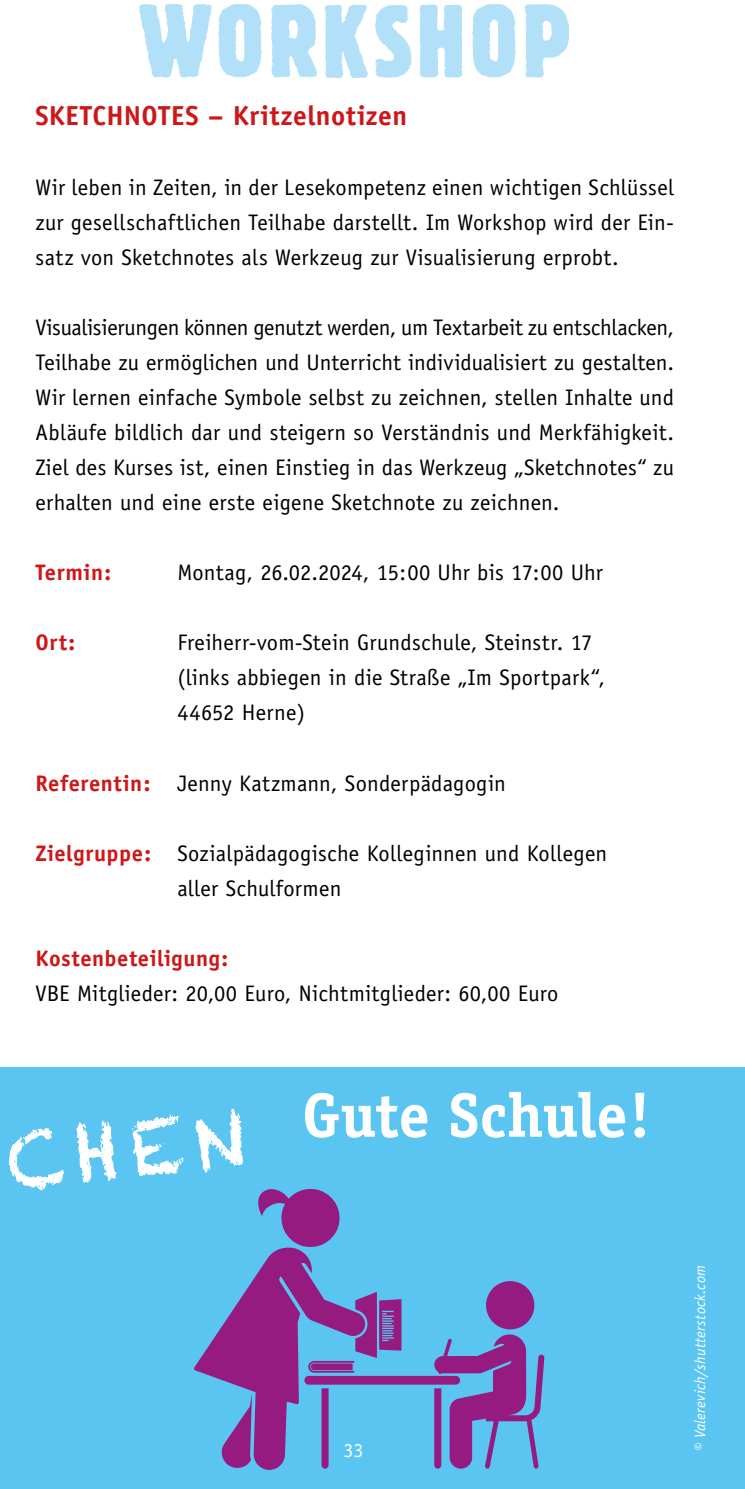
<style>
.page{position:relative;width:745px;height:1489px;background:#fff}
.page>*{position:absolute;margin:0;border:0;box-sizing:border-box;transform-origin:0 0}
.t1{font:700 condensed 102.5px "Bannertype 1";letter-spacing:.025em;color:#b2e0f9}
.t2{font:78px "Chalkduster";color:#fff;scale:.91 1}
.t3{font:700 62.5px "Officina Serif";letter-spacing:-.005em;color:#fff}
.t4{font:700 27.5px "Officina Sans";letter-spacing:.02em;color:#cd1719}
.t5{font:22.5px/35px "Officina Sans";letter-spacing:.01em;color:#000;text-align:justify}
.t6{font:700 22.5px "Officina Sans";letter-spacing:.025em;color:#cd1719}
.t7{font:20px "Officina Sans";color:#fff}
.t8{font:italic 15px "Officina Sans";letter-spacing:.02em;color:#fff}
.s1{font-weight:700;color:#cd1719}
</style>
<div class="page">
<hr style="left:0;top:1067px;width:1px;height:421px;background:#951b81">
<div style="left:1px;top:1067px;width:743px;height:421px;background:#5bc5f2"></div>
<div style="left:485px;top:1280px;width:49px;height:49px;background:#951b81;border-radius:50%"></div>
<div style="left:304px;top:1375px;width:156px;height:9px;background:#951b81;border-radius:4px"></div>
<svg style="left:194px;top:1188px;width:207px;height:281px"></svg>
<svg style="left:434px;top:1334px;width:110px;height:134px"></svg>
<h1 class="t1" style="left:138px;top:-16px;width:434px">WORKSHOP</h1>
<p class="t4" style="left:35px;top:98px;width:373px">SKETCHNOTES – Kritzelnotizen</p>
<p class="t5" style="left:35px;top:170px;width:639px">Wir leben in Zeiten, in der Lesekompetenz einen wichtigen Schlüssel zur gesellschaftlichen Teilhabe darstellt. Im Workshop wird der Ein&shy;satz von Sketchnotes als Werkzeug zur Visualisierung erprobt.</p>
<p class="t5" style="left:35px;top:310px;width:639px">Visualisierungen können genutzt werden, um Textarbeit zu entschlacken, Teilhabe zu ermöglichen und Unterricht individualisiert zu gestalten.<br>Wir lernen einfache Symbole selbst zu zeichnen, stellen Inhalte und Abläufe bildlich dar und steigern so Verständnis und Merkfähigkeit.<br>Ziel des Kurses ist, einen Einstieg in das Werkzeug „Sketchnotes“ zu erhalten und eine erste eigene Sketchnote zu zeichnen.</p>
<p class="t6" style="left:35px;top:558px;width:77px">Termin:</p>
<p class="t5" style="left:177px;top:555px;width:426px">Montag, 26.02.2024, 15:00 Uhr bis 17:00 Uhr</p>
<p class="t6" style="left:35px;top:628px;width:41px">Ort:</p>
<p class="t5" style="left:177px;top:625px;width:429px;text-align:left">Freiherr-vom-Stein Grundschule, Steinstr. 17 (links abbiegen in die Straße „Im Sportpark“,<br>44652 Herne)</p>
<p class="t5" style="left:35px;top:765px;width:471px"><span class="s1">Referentin:</span> Jenny Katzmann, Sonderpädagogin</p>
<p class="t5" style="left:177px;top:835px;width:431px;text-indent:-142px"><span class="s1">Zielgruppe:</span> Sozialpädagogische Kolleginnen und Kollegen aller Schulformen</p>
<p class="t6" style="left:35px;top:943px;width:194px">Kostenbeteiligung:</p>
<p class="t5" style="left:35px;top:975px;width:524px">VBE Mitglieder: 20,00 Euro, Nichtmitglieder: 60,00 Euro</p>
<h2 class="t2" style="left:2px;top:1116px;width:263px;rotate:-6deg">CHEN</h2>
<h3 class="t3" style="left:302px;top:1076px;width:350px">Gute Schule!</h3>
<p class="t7" style="left:343px;top:1438px;width:21px">33</p>
<p class="t8" style="left:690px;top:1451px;width:188px;rotate:-90deg">© Valerevich/shutterstock.com</p>
</div>
